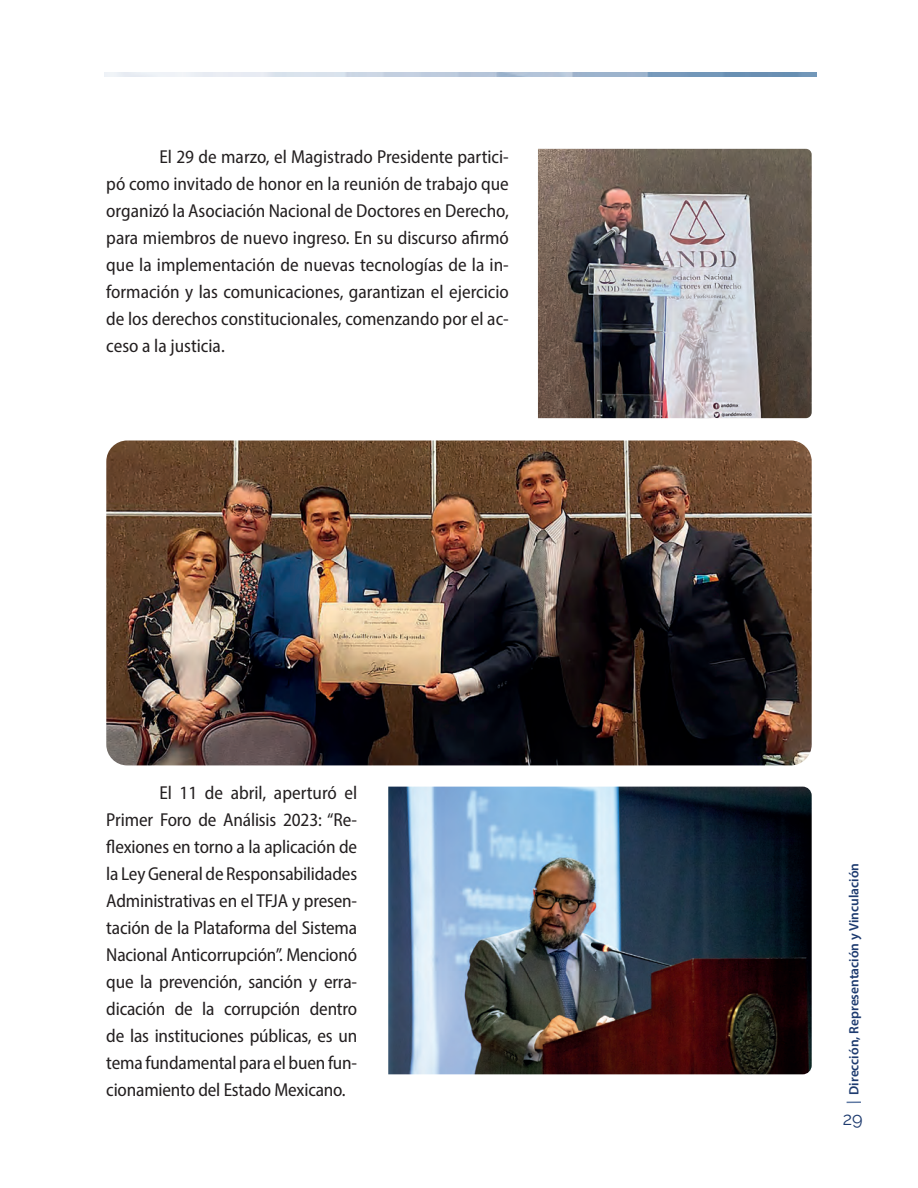
<style>
.page{position:relative;width:918px;height:1188px;background:#fff}
.page>*{position:absolute;margin:0;border:0;box-sizing:border-box;transform-origin:0 0}
.t1{font:semi-condensed 18.75px/27px "Myriad Pro";letter-spacing:-.005em;color:#231f20;text-align:justify}
.t2{font:18px "Raleway";color:#1e3b6f}
.t3{font:600 13.5px "Myriad Pro";color:#1e3b6f}
</style>
<div class="page">
<svg style="left:847px;top:1101px;width:14px;height:2px"></svg>
<img style="left:104px;top:72px;width:713px;height:5px">
<img style="left:538px;top:149px;width:274px;height:269px">
<img style="left:106px;top:441px;width:706px;height:324px">
<img style="left:388px;top:787px;width:424px;height:287px">
<p class="t1" style="left:106px;top:143px;width:404px;text-indent:53px">El 29 de marzo, el Magistrado Presidente partici&shy;pó como invitado de honor en la reunión de trabajo que organizó la Asociación Nacional de Doctores en Derecho, para miembros de nuevo ingreso. En su discurso afirmó que la implementación de nuevas tecnologías de la in&shy;formación y las comunicaciones, garantizan el ejercicio de los derechos constitucionales, comenzando por el ac&shy;ceso a la justicia.</p>
<p class="t1" style="left:106px;top:779px;width:252px;text-indent:53px">El 11 de abril, aperturó el Primer Foro de Análisis 2023: “Re&shy;flexiones en torno a la aplicación de la Ley General de Responsabilidades Administrativas en el TFJA y presen&shy;tación de la Plataforma del Sistema Nacional Anticorrupción”. Mencionó que la prevención, sanción y erra&shy;dicación de la corrupción dentro de las instituciones públicas, es un tema fundamental para el buen fun&shy;cionamiento del Estado Mexicano.</p>
<p class="t3" style="left:845px;top:1095px;width:233px;rotate:-90deg">Dirección, Representación y Vinculación</p>
<p class="t2" style="left:843px;top:1108px;width:21px">29</p>
</div>
